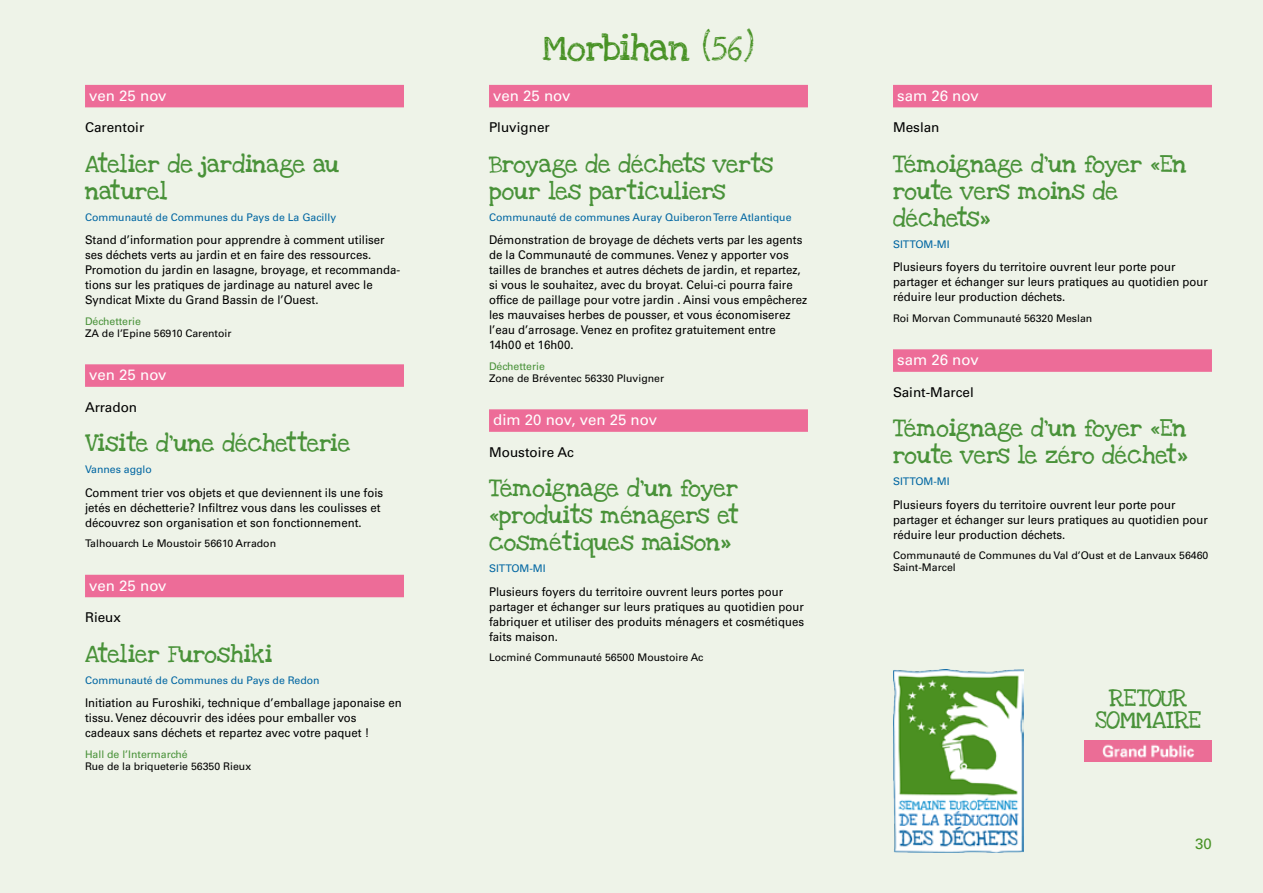
<style>
.page{position:relative;width:1263px;height:893px;background:#eef3e8}
.page>*{position:absolute;margin:0;border:0;box-sizing:border-box;transform-origin:0 0}
.t1{font:27px "Love Ya Like A Sister";color:#489225}
.t2{font:18px/27px "Love Ya Like A Sister Solid";color:#499239}
.t3{font:18px/22.5px "Love Ya Like A Sister Solid";letter-spacing:-.03em;color:#499239;text-align:center}
.t4{font:15px "Univers LT Std";color:#fff}
.t5{font:15px "Univers LT Std";color:#489225}
.t6{font:13.5px "Univers LT Std";color:#000}
.t7{font:12px/15px "Univers LT Std";color:#000;scale:.95 1}
.t8{font:10.5px/12px "Univers LT Std";color:#000}
.t9{font:10.5px "Univers LT Std";color:#0066a2}
.t10{font:10.5px "Univers LT Std";color:#499239}
</style>
<div class="page">
<img style="left:893px;top:670px;width:131px;height:183px">
<div style="left:85px;top:85px;width:319px;height:22px;background:#ed6c98"></div>
<div style="left:85px;top:364px;width:319px;height:23px;background:#ed6c98"></div>
<div style="left:85px;top:575px;width:319px;height:22px;background:#ed6c98"></div>
<div style="left:489px;top:85px;width:319px;height:22px;background:#ed6c98"></div>
<div style="left:489px;top:409px;width:319px;height:23px;background:#ed6c98"></div>
<div style="left:893px;top:85px;width:319px;height:22px;background:#ed6c98"></div>
<div style="left:893px;top:349px;width:319px;height:23px;background:#ed6c98"></div>
<img style="left:1084px;top:740px;width:128px;height:22px">
<p class="t4" style="left:89px;top:87px;width:79px">ven 25 nov</p>
<p class="t6" style="left:85px;top:119px;width:61px">Carentoir</p>
<h2 class="t2" style="left:85px;top:151px;width:256px">Atelier de jardinage au naturel</h2>
<p class="t9" style="left:85px;top:211px;width:253px">Communauté de Communes du Pays de La Gacilly</p>
<p class="t7" style="left:85px;top:233px;width:333px">Stand d’information pour apprendre à comment utiliser ses déchets verts au jardin et en faire des ressources.<br>Promotion du jardin en lasagne, broyage, et recommanda&shy;tions sur les pratiques de jardinage au naturel avec le Syndicat Mixte du Grand Bassin de l’Ouest.</p>
<p class="t10" style="left:85px;top:315px;width:57px">Déchetterie</p>
<p class="t8" style="left:85px;top:327px;width:148px">ZA de l’Epine 56910 Carentoir</p>
<p class="t4" style="left:89px;top:366px;width:79px">ven 25 nov</p>
<p class="t6" style="left:85px;top:399px;width:54px">Arradon</p>
<h2 class="t2" style="left:85px;top:430px;width:267px">Visite d’une déchetterie</h2>
<p class="t9" style="left:85px;top:463px;width:68px">Vannes agglo</p>
<p class="t7" style="left:85px;top:485px;width:315px">Comment trier vos objets et que deviennent ils une fois jetés en déchetterie? Infiltrez vous dans les coulisses et découvrez son organisation et son fonctionnement.</p>
<p class="t8" style="left:85px;top:538px;width:193px">Talhouarch Le Moustoir 56610 Arradon</p>
<p class="t4" style="left:89px;top:576px;width:79px">ven 25 nov</p>
<p class="t6" style="left:85px;top:609px;width:38px">Rieux</p>
<h2 class="t2" style="left:85px;top:641px;width:189px">Atelier Furoshiki</h2>
<p class="t9" style="left:85px;top:674px;width:236px">Communauté de Communes du Pays de Redon</p>
<p class="t7" style="left:85px;top:696px;width:335px">Initiation au Furoshiki, technique d’emballage japonaise en tissu. Venez découvrir des idées pour emballer vos cadeaux sans déchets et repartez avec votre paquet !</p>
<p class="t10" style="left:85px;top:748px;width:104px">Hall de l’Intermarché</p>
<p class="t8" style="left:85px;top:760px;width:168px">Rue de la briqueterie 56350 Rieux</p>
<h1 class="t1" style="left:543px;top:26px;width:213px">Morbihan (56)</h1>
<p class="t4" style="left:493px;top:87px;width:79px">ven 25 nov</p>
<p class="t6" style="left:489px;top:119px;width:62px">Pluvigner</p>
<h2 class="t2" style="left:489px;top:151px;width:286px">Broyage de déchets verts pour les particuliers</h2>
<p class="t9" style="left:489px;top:211px;width:304px">Communauté de communes Auray Quiberon Terre Atlantique</p>
<p class="t7" style="left:489px;top:233px;width:336px">Démonstration de broyage de déchets verts par les agents de la Communauté de communes. Venez y apporter vos tailles de branches et autres déchets de jardin, et repartez, si vous le souhaitez, avec du broyat. Celui-ci pourra faire office de paillage pour votre jardin . Ainsi vous empêcherez les mauvaises herbes de pousser, et vous économiserez l’eau d’arrosage. Venez en profitez gratuitement entre 14h00 et 16h00.</p>
<p class="t10" style="left:489px;top:360px;width:57px">Déchetterie</p>
<p class="t8" style="left:489px;top:372px;width:177px">Zone de Bréventec 56330 Pluvigner</p>
<p class="t4" style="left:493px;top:411px;width:165px">dim 20 nov, ven 25 nov</p>
<p class="t6" style="left:489px;top:444px;width:86px">Moustoire Ac</p>
<h2 class="t2" style="left:489px;top:475px;width:252px;text-align:justify">Témoignage d’un foyer «produits ménagers et cosmétiques maison»</h2>
<p class="t9" style="left:489px;top:562px;width:58px">SITTOM-MI</p>
<p class="t7" style="left:489px;top:584px;width:333px">Plusieurs foyers du territoire ouvrent leurs portes pour partager et échanger sur leurs pratiques au quotidien pour fabriquer et utiliser des produits ménagers et cosmétiques faits maison.</p>
<p class="t8" style="left:489px;top:652px;width:216px">Locminé Communauté 56500 Moustoire Ac</p>
<p class="t4" style="left:897px;top:87px;width:83px">sam 26 nov</p>
<p class="t6" style="left:893px;top:119px;width:48px">Meslan</p>
<h2 class="t2" style="left:893px;top:151px;width:295px">Témoignage d’un foyer «En route vers moins de déchets»</h2>
<p class="t9" style="left:893px;top:238px;width:58px">SITTOM-MI</p>
<p class="t7" style="left:893px;top:260px;width:333px">Plusieurs foyers du territoire ouvrent leur porte pour partager et échanger sur leurs pratiques au quotidien pour réduire leur production déchets.</p>
<p class="t8" style="left:893px;top:312px;width:201px">Roi Morvan Communauté 56320 Meslan</p>
<p class="t4" style="left:897px;top:351px;width:83px">sam 26 nov</p>
<p class="t6" style="left:893px;top:384px;width:82px">Saint-Marcel</p>
<h2 class="t2" style="left:893px;top:415px;width:296px">Témoignage d’un foyer «En route vers le zéro déchet»</h2>
<p class="t9" style="left:893px;top:475px;width:58px">SITTOM-MI</p>
<p class="t7" style="left:893px;top:497px;width:333px">Plusieurs foyers du territoire ouvrent leur porte pour partager et échanger sur leurs pratiques au quotidien pour réduire leur production déchets.</p>
<p class="t8" style="left:893px;top:550px;width:317px">Communauté de Communes du Val d’Oust et de Lanvaux 56460<br>Saint-Marcel</p>
<h2 class="t3" style="left:1095px;top:687px;width:107px">RETOUR<br>SOMMAIRE</h2>
<p class="t5" style="left:1195px;top:834px;width:18px">30</p>
</div>
